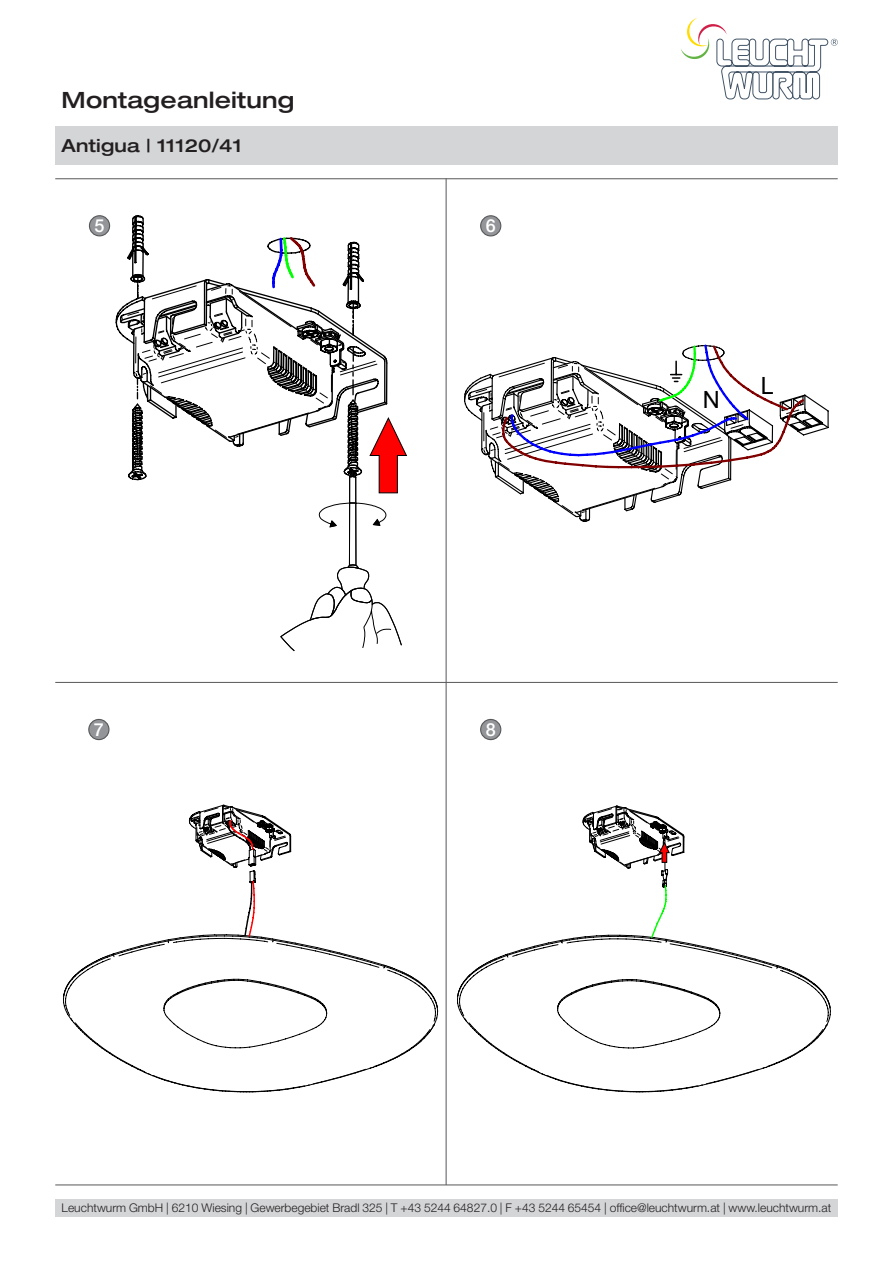
<style>
.page{position:relative;width:893px;height:1263px;background:#fff}
.page>*{position:absolute;margin:0;border:0;box-sizing:border-box;transform-origin:0 0}
.t1{font:23.7px "Arial";color:#000}
.t2{font:500 expanded 22.5px "Helvetica Neue LT Pro";letter-spacing:.01em;color:#231f20}
.t3{font:500 expanded 18px "Helvetica Neue LT Pro";letter-spacing:.01em;color:#231f20}
.t4{font:500 18px "Helvetica Neue LT Pro";color:#fff}
.t5{font:300 12px "Helvetica Neue LT Pro";color:#231f20}
</style>
<div class="page">
<div style="left:55px;top:126px;width:783px;height:39px;background:#d4d5d7"></div>
<div style="left:55px;top:1199px;width:783px;height:17px;background:#d4d5d7"></div>
<svg style="left:681px;top:18px;width:157px;height:81px"></svg>
<hr style="left:55px;top:682px;width:783px;height:1px;background:#57585a">
<hr style="left:55px;top:1184px;width:783px;height:1px;background:#57585a">
<hr style="left:55px;top:178px;width:783px;height:1px;background:#57585a">
<hr style="left:446px;top:178px;width:1px;height:1007px;background:#57585a">
<div style="left:89px;top:216px;width:21px;height:20px;background:#939598;border-radius:50%"></div>
<div style="left:89px;top:215px;width:21px;height:21px;border:1px solid #57585a;border-radius:50%"></div>
<div style="left:89px;top:719px;width:20px;height:21px;background:#939598;border-radius:50%"></div>
<div style="left:88px;top:719px;width:22px;height:21px;border:1px solid #57585a;border-radius:50%"></div>
<div style="left:481px;top:719px;width:20px;height:21px;background:#939598;border-radius:50%"></div>
<div style="left:480px;top:719px;width:21px;height:21px;border:1px solid #57585a;border-radius:50%"></div>
<div style="left:481px;top:216px;width:20px;height:20px;background:#939598;border-radius:50%"></div>
<div style="left:480px;top:215px;width:21px;height:21px;border:1px solid #57585a;border-radius:50%"></div>
<svg style="left:115px;top:215px;width:292px;height:437px"></svg>
<svg style="left:464px;top:344px;width:365px;height:178px"></svg>
<svg style="left:185px;top:1048px;width:228px;height:44px"></svg>
<svg style="left:101px;top:1048px;width:209px;height:38px"></svg>
<svg style="left:63px;top:804px;width:375px;height:244px"></svg>
<svg style="left:579px;top:1049px;width:226px;height:43px"></svg>
<svg style="left:496px;top:1049px;width:207px;height:37px"></svg>
<svg style="left:457px;top:805px;width:374px;height:244px"></svg>
<h2 class="t2" style="left:62px;top:86px;width:234px">Montageanleitung</h2>
<h3 class="t3" style="left:62px;top:134px;width:182px">Antigua | 11120/41</h3>
<h3 class="t4" style="left:95px;top:215px;width:12px">5</h3>
<h3 class="t4" style="left:486px;top:215px;width:12px">6</h3>
<h3 class="t4" style="left:94px;top:719px;width:12px">7</h3>
<h3 class="t4" style="left:486px;top:719px;width:12px">8</h3>
<h1 class="t1" style="left:703px;top:384px;width:19px">N</h1>
<h1 class="t1" style="left:761px;top:369px;width:15px">L</h1>
<p class="t5" style="left:62px;top:1200px;width:771px">Leuchtwurm GmbH | 6210 Wiesing | Gewerbegebiet Bradl 325 | T +43 5244 64827.0 | F +43 5244 65454 | office@leuchtwurm.at | www.leuchtwurm.at</p>
</div>
